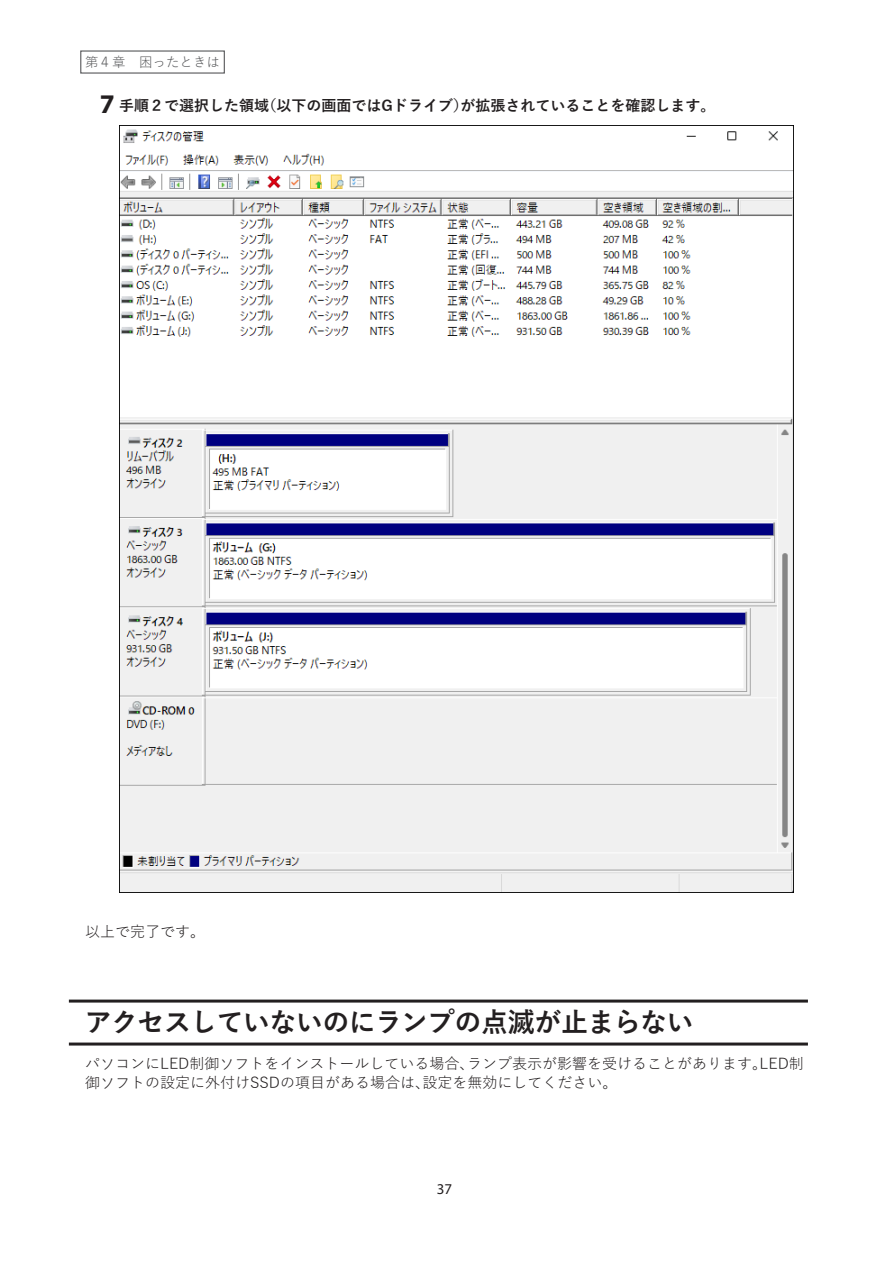
<style>
.page{position:relative;width:893px;height:1263px;background:#fff}
.page>*{position:absolute;margin:0;border:0;box-sizing:border-box;transform-origin:0 0}
.t1{font:700 27px "Yu Gothic";letter-spacing:-.02em;color:#231f20}
.t2{font:15px/19.5px "Yu Gothic";color:#231f20}
.t3{font:700 15px "Yu Gothic";color:#231f20}
.t4{font:15px "Myriad Pro";color:#231f20}
.t5{font:13.5px "Yu Gothic";color:#57585a}
.s1{font-family:"Myriad Pro";font-size:27px}
</style>
<div class="page">
<hr style="left:69px;top:999px;width:739px;height:3px;background:#231f20">
<hr style="left:69px;top:1042px;width:739px;height:3px;background:#231f20">
<img style="left:119px;top:126px;width:674px;height:767px">
<p class="t5" style="left:85px;top:50px;width:136px">第４章　困ったときは</p>
<p class="t3" style="left:100px;top:97px;width:617px"><span class="s1">7</span> 手順２で選択した領域（以下の画面ではGドライブ）が拡張されていることを確認します。</p>
<p class="t2" style="left:85px;top:920px;width:121px">以上で完了です。</p>
<p class="t1" style="left:85px;top:1006px;width:610px">アクセスしていないのにランプの点滅が止まらない</p>
<p class="t2" style="left:85px;top:1052px;width:720px">パソコンにLED制御ソフトをインストールしている場合、ランプ表示が影響を受けることがあります。LED制御ソフトの設定に外付けSSDの項目がある場合は、設定を無効にしてください。</p>
<p class="t4" style="left:437px;top:1179px;width:17px">37</p>
</div>
